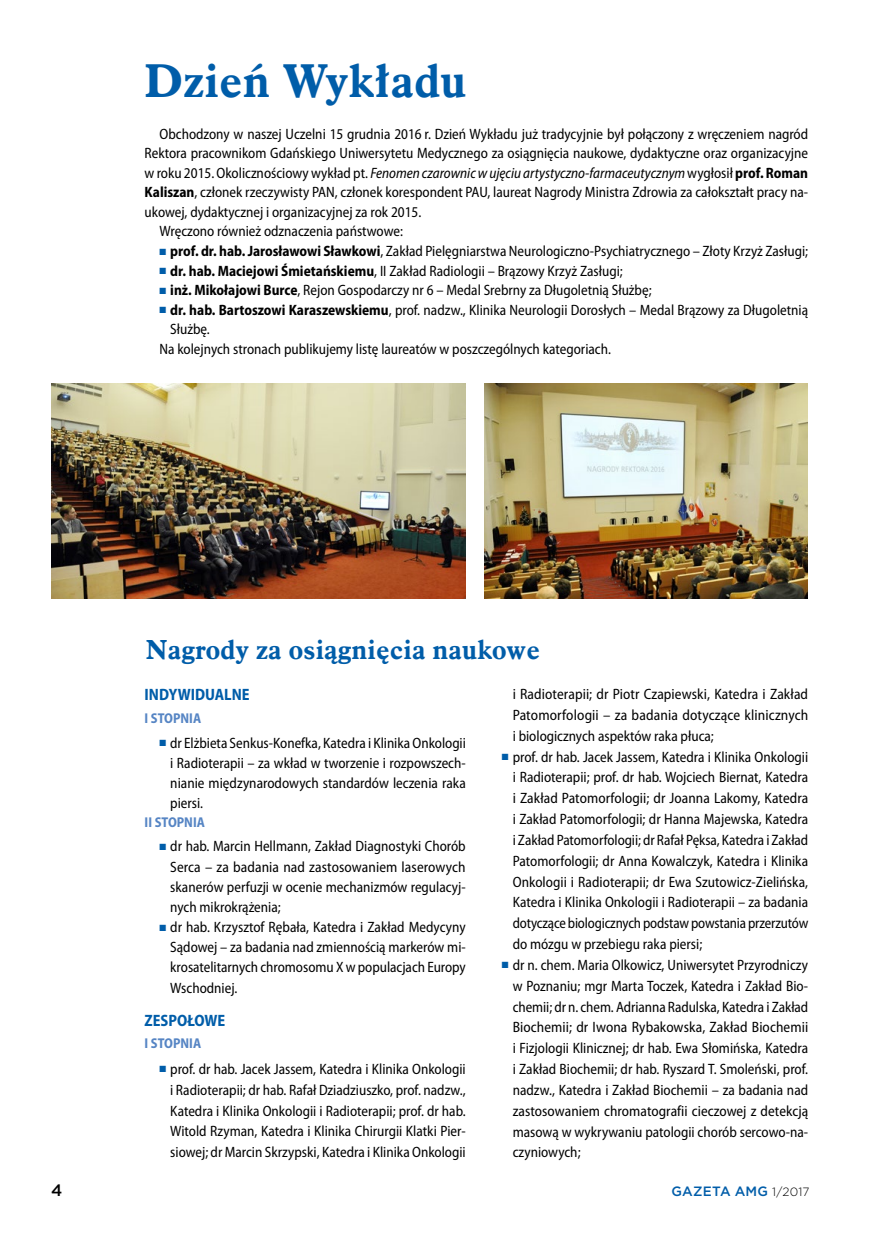
<style>
.page{position:relative;width:872px;height:1234px;background:#fff}
.page>*{position:absolute;margin:0;border:0;box-sizing:border-box;transform-origin:0 0}
.t1{font:700 46.5px "Aldine 721 EU";letter-spacing:.005em;color:#005da9}
.t2{font:700 27px "Aldine 721 EU";letter-spacing:.005em;color:#005da9}
.t3{font:700 semi-condensed 16.5px "Myriad Pro";color:#005da9;scale:.96 1}
.t4{font:500 16.5px "Gotham";color:#000}
.t5{font:semi-condensed 15px/20.9px "Myriad Pro";color:#000;text-align:justify;scale:.96 1}
.t6{font:semi-condensed 15px/20.9px "Myriad Pro";color:#000;text-align:justify}
.t7{font:italic semi-condensed 15px "Myriad Pro";color:#000;scale:.96 1}
.t8{font:700 semi-condensed 14.25px "Myriad Pro";color:#5685c4;scale:.96 1}
.t9{font:500 13.5px "Gotham";letter-spacing:.015em;color:#005da9}
.s1{font-style:normal}
.s2{font-weight:700;font-style:normal}
.s3{font-weight:700}
.s4{color:#005da9}
.s5{font-weight:300;font-size:12px;color:#000}
</style>
<div class="page">
<img style="left:51px;top:384px;width:415px;height:214px">
<img style="left:484px;top:384px;width:323px;height:214px">
<h1 class="t1" style="left:145px;top:53px;width:323px">Dzień Wykładu</h1>
<p class="t5" style="left:159px;top:123px;width:677px">Obchodzony w naszej Uczelni 15 grudnia 2016 r. Dzień Wykładu już tradycyjnie był połączony z wręczeniem nagród</p>
<p class="t5" style="left:145px;top:143px;width:692px">Rektora pracownikom Gdańskiego Uniwersytetu Medycznego za osiągnięcia naukowe, dydaktyczne oraz organizacyjne</p>
<p class="t7" style="left:145px;top:164px;width:692px"><span class="s1">w roku 2015. Okolicznościowy wykład pt.</span> Fenomen czarownic w ujęciu artystyczno-farmaceutycznym <span class="s1">wygłosił</span> <span class="s2">prof. Roman</span></p>
<p class="t5" style="left:145px;top:182px;width:692px"><span class="s3">Kaliszan</span>, członek rzeczywisty PAN, członek korespondent PAU, laureat Nagrody Ministra Zdrowia za całokształt pracy na-</p>
<p class="t5" style="left:145px;top:201px;width:290px">ukowej, dydaktycznej i organizacyjnej za rok 2015.</p>
<p class="t5" style="left:159px;top:221px;width:255px">Wręczono również odznaczenia państwowe:</p>
<p class="t5" style="left:159px;top:240px;width:677px"><span class="s4">■</span> <span class="s3">prof. dr. hab. Jarosławowi Sławkowi</span>, Zakład Pielęgniarstwa Neurologiczno-Psychiatrycznego – Złoty Krzyż Zasługi;</p>
<p class="t5" style="left:159px;top:260px;width:484px"><span class="s4">■</span> <span class="s3">dr. hab. Maciejowi Śmietańskiemu</span>, II Zakład Radiologii – Brązowy Krzyż Zasługi;</p>
<p class="t5" style="left:159px;top:279px;width:514px"><span class="s4">■</span> <span class="s3">inż. Mikołajowi Burce</span>, Rejon Gospodarczy nr 6 – Medal Srebrny za Długoletnią Służbę;</p>
<p class="t5" style="left:159px;top:299px;width:677px"><span class="s4">■</span> <span class="s3">dr. hab. Bartoszowi Karaszewskiemu</span>, prof. nadzw., Klinika Neurologii Dorosłych – Medal Brązowy za Długoletnią</p>
<p class="t5" style="left:170px;top:318px;width:43px">Służbę.</p>
<p class="t5" style="left:159px;top:338px;width:472px">Na kolejnych stronach publikujemy listę laureatów w poszczególnych kategoriach.</p>
<h2 class="t2" style="left:146px;top:632px;width:395px">Nagrody za osiągnięcia naukowe</h2>
<p class="t3" style="left:145px;top:684px;width:111px">INDYWIDUALNE</p>
<p class="t8" style="left:145px;top:709px;width:60px">I STOPNIA</p>
<p class="t5" style="left:170px;top:732px;width:309px;line-height:20.1px;text-indent:-11px"><span class="s4">■</span> dr Elżbieta Senkus-Konefka, Katedra i Klinika Onkologii i Radioterapii – za wkład w tworzenie i rozpowszech&shy;nianie międzynarodowych standardów leczenia raka piersi.</p>
<p class="t8" style="left:145px;top:812px;width:64px">II STOPNIA</p>
<p class="t5" style="left:170px;top:835px;width:309px;line-height:20.1px;text-indent:-11px"><span class="s4">■</span> dr hab. Marcin Hellmann, Zakład Diagnostyki Chorób Serca – za badania nad zastosowaniem laserowych skanerów perfuzji w ocenie mechanizmów regulacyj&shy;nych mikrokrążenia;</p>
<p class="t5" style="left:170px;top:916px;width:309px;line-height:20.1px;text-indent:-11px"><span class="s4">■</span> dr hab. Krzysztof Rębała, Katedra i Zakład Medycyny Sądowej – za badania nad zmiennością markerów mi&shy;krosatelitarnych chromosomu X w populacjach Europy Wschodniej.</p>
<p class="t3" style="left:145px;top:1009px;width:86px">ZESPOŁOWE</p>
<p class="t8" style="left:145px;top:1034px;width:60px">I STOPNIA</p>
<p class="t5" style="left:170px;top:1057px;width:309px;text-indent:-11px"><span class="s4">■</span> prof. dr hab. Jacek Jassem, Katedra i Klinika Onkologii i Radioterapii; dr hab. Rafał Dziadziuszko, prof. nadzw., Katedra i Klinika Onkologii i Radioterapii; prof. dr hab.<br>Witold Rzyman, Katedra i Klinika Chirurgii Klatki Pier&shy;siowej; dr Marcin Skrzypski, Katedra i Klinika Onkologii</p>
<p class="t6" style="left:513px;top:683px;width:297px">i Radioterapii; dr Piotr Czapiewski, Katedra i Zakład Patomorfologii – za badania dotyczące klinicznych i biologicznych aspektów raka płuca;</p>
<p class="t5" style="left:513px;top:745px;width:309px;text-indent:-11px"><span class="s4">■</span> prof. dr hab. Jacek Jassem, Katedra i Klinika Onkologii i Radioterapii; prof. dr hab. Wojciech Biernat, Katedra i Zakład Patomorfologii; dr Joanna Lakomy, Katedra i Zakład Patomorfologii; dr Hanna Majewska, Katedra i Zakład Patomorfologii; dr Rafał Pęksa, Katedra i Zakład Patomorfologii; dr Anna Kowalczyk, Katedra i Klinika Onkologii i Radioterapii; dr Ewa Szutowicz-Zielińska, Katedra i Klinika Onkologii i Radioterapii – za badania dotyczące biologicznych podstaw powstania przerzutów do mózgu w przebiegu raka piersi;</p>
<p class="t5" style="left:513px;top:954px;width:309px;text-indent:-11px"><span class="s4">■</span> dr n. chem. Maria Olkowicz, Uniwersytet Przyrodniczy w Poznaniu; mgr Marta Toczek, Katedra i Zakład Bio&shy;chemii; dr n. chem. Adrianna Radulska, Katedra i Zakład Biochemii; dr Iwona Rybakowska, Zakład Biochemii i Fizjologii Klinicznej; dr hab. Ewa Słomińska, Katedra i Zakład Biochemii; dr hab. Ryszard T. Smoleński, prof. nadzw., Katedra i Zakład Biochemii – za badania nad zastosowaniem chromatografii cieczowej z detekcją masową w wykrywaniu patologii chorób sercowo-na&shy;czyniowych;</p>
<p class="t4" style="left:51px;top:1179px;width:13px">4</p>
<p class="t9" style="left:671px;top:1182px;width:139px">GAZETA AMG <span class="s5">1/2017</span></p>
</div>
